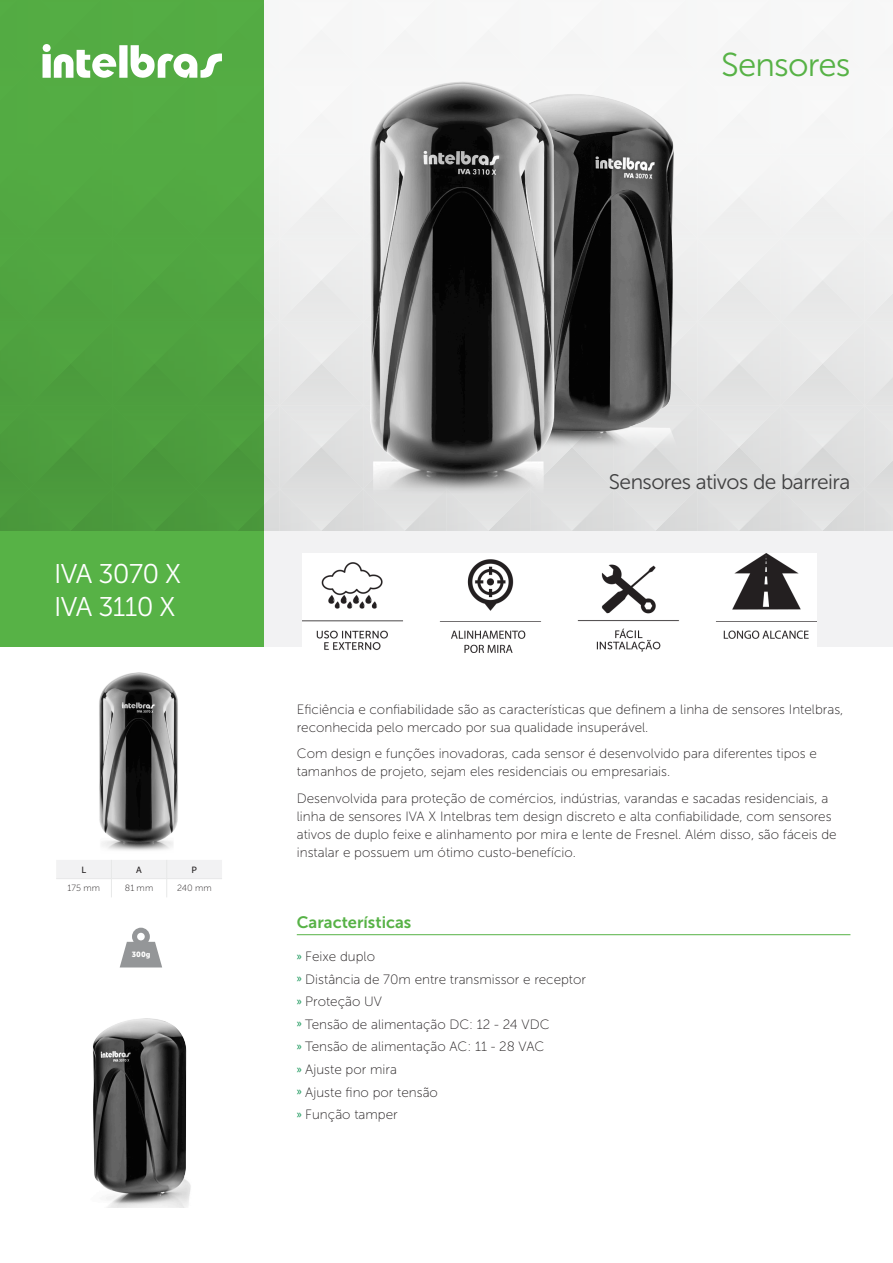
<style>
.page{position:relative;width:893px;height:1263px;background:#fff}
.page>*{position:absolute;margin:0;border:0;box-sizing:border-box;transform-origin:0 0}
.Nome_da_Família{font:33px "Museo Sans 300";letter-spacing:-.025em;color:#57b246}
.Nome_do_Produto{font:27px "Museo Sans 300";letter-spacing:-.025em;color:#fff}
.Descrição_do_Produto{font:21px "Museo Sans 300";letter-spacing:-.025em;color:#414142}
.Título{font:16.5px "Museo Sans 700";color:#57b246}
.Texto{font:13.5px/18px "Museo Sans 100";color:#231f20}
.Medidas{font:9px "Museo Sans 100";letter-spacing:.015em;color:#231f20}
.Medidas_Título{font:9px "Museo Sans 500";color:#231f20}
.Peso{font:7.5px "Museo Sans 900";color:#fff}
.s1{font-family:"Myriad Pro";font-size:12px;color:#008c49}
</style>
<div class="page">
<div style="left:263px;top:532px;width:630px;height:115px;background:#f2f2f3"></div>
<div style="left:0;top:532px;width:264px;height:115px;background:#57b246"></div>
<svg style="left:0;top:0;width:893px;height:572px"></svg>
<hr style="left:297px;top:934px;width:553px;height:1px;background:#57b246">
<svg style="left:56px;top:860px;width:166px;height:37px"></svg>
<svg style="left:120px;top:928px;width:42px;height:39px"></svg>
<img style="left:302px;top:71px;width:422px;height:423px">
<img style="left:99px;top:672px;width:79px;height:179px">
<img style="left:93px;top:1019px;width:98px;height:189px">
<img style="left:303px;top:553px;width:514px;height:99px">
<p class="Nome_da_Família" style="left:721px;top:47px;width:131px">Sensores</p>
<p class="Nome_do_Produto" style="left:54px;top:559px;width:129px">IVA 3070 X</p>
<p class="Nome_do_Produto" style="left:54px;top:592px;width:123px">IVA 3110 X</p>
<p class="Medidas_Título" style="left:81px;top:865px;width:6px">L</p>
<p class="Medidas_Título" style="left:136px;top:865px;width:7px">A</p>
<p class="Medidas_Título" style="left:192px;top:865px;width:7px">P</p>
<p class="Medidas" style="left:67px;top:883px;width:34px">175 mm</p>
<p class="Medidas" style="left:125px;top:883px;width:30px">81 mm</p>
<p class="Medidas" style="left:177px;top:883px;width:36px">240 mm</p>
<p class="Peso" style="left:132px;top:950px;width:21px">300g</p>
<p class="Descrição_do_Produto" style="left:609px;top:470px;width:243px">Sensores ativos de barreira</p>
<p class="Texto" style="left:297px;top:700px;width:548px">Eficiência e confiabilidade são as características que definem a linha de sensores Intelbras, reconhecida pelo mercado por sua qualidade insuperável.</p>
<p class="Texto" style="left:297px;top:744px;width:522px">Com design e funções inovadoras, cada sensor é desenvolvido para diferentes tipos e tamanhos de projeto, sejam eles residenciais ou empresariais.</p>
<p class="Texto" style="left:297px;top:789px;width:541px">Desenvolvida para proteção de comércios, indústrias, varandas e sacadas residenciais, a linha de sensores IVA X Intelbras tem design discreto e alta confiabilidade, com sensores ativos de duplo feixe e alinhamento por mira e lente de Fresnel. Além disso, são fáceis de instalar e possuem um ótimo custo-benefício.</p>
<p class="Título" style="left:297px;top:913px;width:116px">Características</p>
<p class="Texto" style="left:297px;top:948px;width:80px"><span class="s1">»</span> Feixe duplo</p>
<p class="Texto" style="left:297px;top:970px;width:291px"><span class="s1">»</span> Distância de 70m entre transmissor e receptor</p>
<p class="Texto" style="left:297px;top:993px;width:87px"><span class="s1">»</span> Proteção UV</p>
<p class="Texto" style="left:297px;top:1015px;width:254px"><span class="s1">»</span> Tensão de alimentação DC: 12 - 24 VDC</p>
<p class="Texto" style="left:297px;top:1038px;width:249px"><span class="s1">»</span> Tensão de alimentação AC: 11 - 28 VAC</p>
<p class="Texto" style="left:297px;top:1060px;width:102px"><span class="s1">»</span> Ajuste por mira</p>
<p class="Texto" style="left:297px;top:1083px;width:143px"><span class="s1">»</span> Ajuste fino por tensão</p>
<p class="Texto" style="left:297px;top:1106px;width:102px"><span class="s1">»</span> Função tamper</p>
</div>
